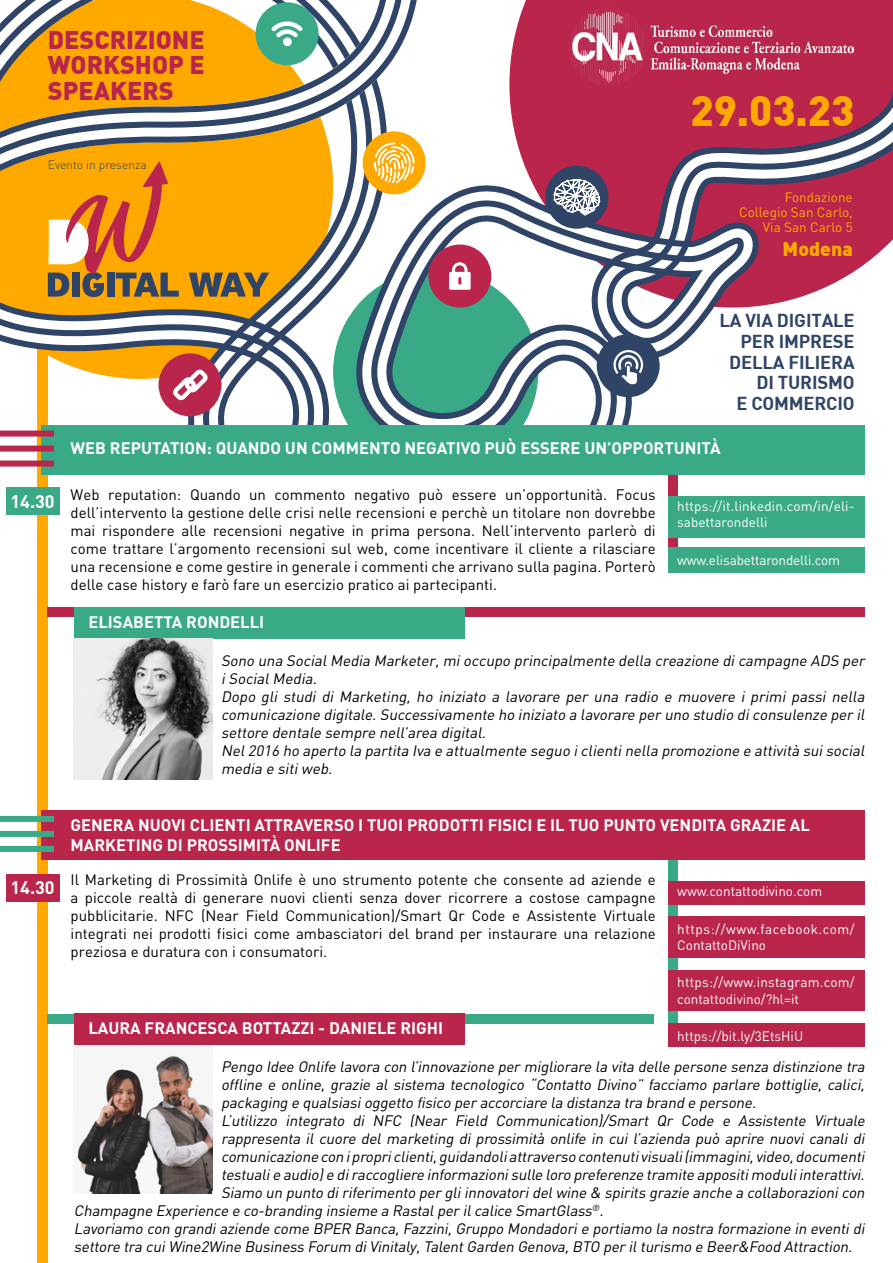
<style>
.page{position:relative;width:893px;height:1263px;background:#fff}
.page>*{position:absolute;margin:0;border:0;box-sizing:border-box;transform-origin:0 0}
.t1{font:900 41.7px "DIN";color:#ffa900}
.t2{font:900 25.2px "DIN";color:#ba254c}
.t3{font:900 19.5px "DIN";color:#ffa900}
.t4{font:18.3px "DIN Bold";letter-spacing:-.01em;color:#304467}
.t5{font:700 18px "DIN";color:#fff}
.t6{font:700 16.5px/19.8px "DIN";color:#fff}
.t7{font:italic 15px/18px "DIN";color:#000}
.t8{font:15px/18px "DIN";color:#000;text-align:justify}
.t9{font:13.5px/16.2px "DIN";color:#fff}
.t10{font:13.5px/16.2px "DIN";letter-spacing:.025em;color:#fff}
.t11{font:13.5px "DIN";color:#ffa900}
.t12{font:300 12px "DIN";color:#304467}
</style>
<div class="page">
<div style="left:38px;top:346px;width:10px;height:917px;background:#ffa900"></div>
<div style="left:510px;top:0;width:383px;height:62px;background:#ba254c"></div>
<svg style="left:0;top:232px;width:316px;height:286px"></svg>
<svg style="left:316px;top:62px;width:577px;height:558px"></svg>
<svg style="left:342px;top:87px;width:551px;height:375px"></svg>
<svg style="left:0;top:62px;width:439px;height:170px"></svg>
<svg style="left:0;top:0;width:423px;height:211px"></svg>
<svg style="left:189px;top:273px;width:80px;height:24px;background:#846d3c"></svg>
<svg style="left:48px;top:161px;width:131px;height:136px;background:#dc8e2d"></svg>
<img style="left:570px;top:8px;width:284px;height:78px">
<div style="left:428px;top:244px;width:63px;height:63px;background:#ba254c;border-radius:50%"></div>
<svg style="left:449px;top:262px;width:22px;height:28px"></svg>
<div style="left:363px;top:131px;width:63px;height:63px;background:#ffa900;border-radius:50%"></div>
<svg style="left:374px;top:142px;width:41px;height:41px"></svg>
<div style="left:158px;top:353px;width:63px;height:63px;background:#ba254c;border-radius:50%"></div>
<svg style="left:173px;top:369px;width:35px;height:31px"></svg>
<div style="left:597px;top:334px;width:63px;height:63px;background:#304467;border-radius:50%"></div>
<svg style="left:613px;top:350px;width:30px;height:34px"></svg>
<div style="left:256px;top:2px;width:63px;height:63px;background:#3aa987;border-radius:50%"></div>
<svg style="left:272px;top:21px;width:30px;height:25px"></svg>
<div style="left:545px;top:166px;width:63px;height:63px;background:#304467;border-radius:50%"></div>
<svg style="left:553px;top:174px;width:47px;height:42px"></svg>
<div style="left:181px;top:465px;width:159px;height:50px;background:#fff"></div>
<div style="left:668px;top:460px;width:10px;height:103px;background:#ba254c"></div>
<div style="left:668px;top:496px;width:197px;height:41px;background:#3aa987"></div>
<div style="left:668px;top:547px;width:197px;height:26px;background:#3aa987"></div>
<div style="left:41px;top:425px;width:824px;height:49px;background:#3aa987"></div>
<div style="left:47px;top:607px;width:818px;height:10px;background:#ba254c"></div>
<div style="left:74px;top:607px;width:390px;height:32px;background:#3aa987"></div>
<img style="left:74px;top:639px;width:139px;height:141px">
<div style="left:0;top:431px;width:54px;height:6px;background:#ba254c"></div>
<div style="left:0;top:446px;width:54px;height:6px;background:#ba254c"></div>
<div style="left:0;top:460px;width:54px;height:7px;background:#ba254c"></div>
<div style="left:668px;top:845px;width:10px;height:198px;background:#3aa987"></div>
<div style="left:41px;top:810px;width:824px;height:50px;background:#ba254c"></div>
<div style="left:47px;top:1014px;width:606px;height:9px;background:#3aa987"></div>
<div style="left:74px;top:1013px;width:390px;height:32px;background:#ba254c"></div>
<div style="left:668px;top:881px;width:197px;height:23px;background:#ba254c"></div>
<div style="left:668px;top:1023px;width:197px;height:23px;background:#ba254c"></div>
<div style="left:668px;top:970px;width:197px;height:41px;background:#ba254c"></div>
<div style="left:668px;top:916px;width:197px;height:42px;background:#ba254c"></div>
<img style="left:77px;top:1055px;width:136px;height:138px">
<div style="left:0;top:816px;width:54px;height:6px;background:#3aa987"></div>
<div style="left:0;top:831px;width:54px;height:6px;background:#3aa987"></div>
<div style="left:0;top:846px;width:54px;height:6px;background:#3aa987"></div>
<div style="left:6px;top:874px;width:54px;height:27px;background:#ba254c"></div>
<div style="left:6px;top:487px;width:54px;height:27px;background:#3aa987"></div>
<p class="t2" style="left:48px;top:23px;width:159px">DESCRIZIONE</p>
<p class="t2" style="left:48px;top:48px;width:159px">WORKSHOP E</p>
<p class="t2" style="left:48px;top:74px;width:127px">SPEAKERS</p>
<p class="t12" style="left:48px;top:157px;width:100px">Evento in presenza</p>
<p class="t1" style="left:690px;top:83px;width:165px">29.03.23</p>
<p class="t11" style="left:785px;top:189px;width:70px">Fondazione</p>
<p class="t11" style="left:739px;top:204px;width:115px">Collegio San Carlo,</p>
<p class="t11" style="left:763px;top:219px;width:91px">Via San Carlo 5</p>
<p class="t3" style="left:783px;top:236px;width:72px">Modena</p>
<p class="t4" style="left:719px;top:309px;width:137px">LA VIA DIGITALE</p>
<p class="t4" style="left:741px;top:329px;width:116px">PER IMPRESE</p>
<p class="t4" style="left:729px;top:350px;width:127px">DELLA FILIERA</p>
<p class="t4" style="left:756px;top:371px;width:100px">DI TURISMO</p>
<p class="t4" style="left:736px;top:392px;width:120px">E COMMERCIO</p>
<p class="t5" style="left:11px;top:489px;width:46px">14.30</p>
<p class="t6" style="left:71px;top:438px;width:651px">WEB REPUTATION: QUANDO UN COMMENTO NEGATIVO PUÒ ESSERE UN’OPPORTUNITÀ</p>
<p class="t8" style="left:71px;top:485px;width:587px">Web reputation: Quando un commento negativo può essere un’opportunità. Focus dell’intervento la gestione delle crisi nelle recensioni e perchè un titolare non dovrebbe mai rispondere alle recensioni negative in prima persona. Nell’intervento parlerò di come trattare l’argomento recensioni sul web, come incentivare il cliente a rilasciare una recensione e come gestire in generale i commenti che arrivano sulla pagina. Porterò delle case history e farò fare un esercizio pratico ai partecipanti.</p>
<p class="t9" style="left:677px;top:498px;width:179px">https://it.linkedin.com/in/eli&shy;sabettarondelli</p>
<p class="t9" style="left:677px;top:551px;width:164px">www.elisabettarondelli.com</p>
<p class="t6" style="left:88px;top:611px;width:177px">ELISABETTA RONDELLI</p>
<p class="t7" style="left:221px;top:651px;width:648px">Sono una SocialMedia Marketer,mioccupo principalmente della creazione dicampagne ADS per iSocialMedia.</p>
<p class="t7" style="left:221px;top:687px;width:648px;text-align:justify">Dopo gli studi di Marketing, ho iniziato a lavorare per una radio e muovere i primi passi nella comunicazione digitale.Successivamente ho iniziato a lavorare per uno studio diconsulenze per il settore dentale sempre nell’area digital.</p>
<p class="t7" style="left:221px;top:741px;width:648px">Nel2016 ho aperto la partita Iva e attualmente seguo iclientinella promozione e attività suisocial media e sitiweb.</p>
<p class="t5" style="left:11px;top:876px;width:46px">14.30</p>
<p class="t6" style="left:71px;top:815px;width:741px">GENERA NUOVI CLIENTI ATTRAVERSO I TUOI PRODOTTI FISICI E IL TUO PUNTO VENDITA GRAZIE AL<br>MARKETING DI PROSSIMITÀ ONLIFE</p>
<p class="t8" style="left:71px;top:871px;width:587px">Il Marketing di Prossimità Onlife è uno strumento potente che consente ad aziende e a piccole realtà di generare nuovi clienti senza dover ricorrere a costose campagne pubblicitarie. NFC (Near Field Communication)/Smart Qr Code e Assistente Virtuale integrati nei prodotti fisici come ambasciatori del brand per instaurare una relazione preziosa e duratura con i consumatori.</p>
<p class="t9" style="left:677px;top:883px;width:146px">www.contattodivino.com</p>
<p class="t10" style="left:677px;top:920px;width:179px">https://www.facebook.com/<br>ContattoDiVino</p>
<p class="t9" style="left:677px;top:974px;width:179px">https://www.instagram.com/ contattodivino/?hl=it</p>
<p class="t9" style="left:677px;top:1028px;width:127px">https://bit.ly/3EtsHiU</p>
<p class="t6" style="left:88px;top:1017px;width:356px">LAURA FRANCESCA BOTTAZZI - DANIELE RIGHI</p>
<p class="t7" style="left:221px;top:1057px;width:648px;text-align:justify">Pengo Idee Onlife lavora con l’innovazione permigliorare la vita delle persone senza distinzione tra offline e online, grazie al sistema tecnologico “Contatto Divino” facciamo parlare bottiglie, calici, packaging e qualsiasioggetto fisico peraccorciare la distanza tra brand e persone.</p>
<p class="t7" style="left:221px;top:1111px;width:648px;text-align:justify">L’utilizzo integrato di NFC (Near Field Communication)/Smart Qr Code e Assistente Virtuale rappresenta il cuore del marketing di prossimità onlife in cui l’azienda può aprire nuovi canali di comunicazione con ipropriclienti,guidandoliattraverso contenutivisuali(immagini,video,documenti testualie audio)e diraccogliere informazionisulle loro preferenze tramite appositimoduliinterattivi.</p>
<p class="t7" style="left:74px;top:1183px;width:795px;text-indent:147px">Siamo un punto diriferimento pergliinnovatoridelwine &amp; spirits grazie anche a collaborazionicon<br>Champagne Experience e co-branding insieme a Rastalperilcalice SmartGlass<sup>®</sup>.</p>
<p class="t7" style="left:74px;top:1219px;width:795px">Lavoriamo con grandiaziende come BPER Banca,Fazzini,Gruppo Mondadorie portiamo la nostra formazione in eventidi settore tra cuiWine2Wine Business Forum diVinitaly,TalentGarden Genova,BTO perilturismo e Beer&amp;Food Attraction.</p>
</div>
